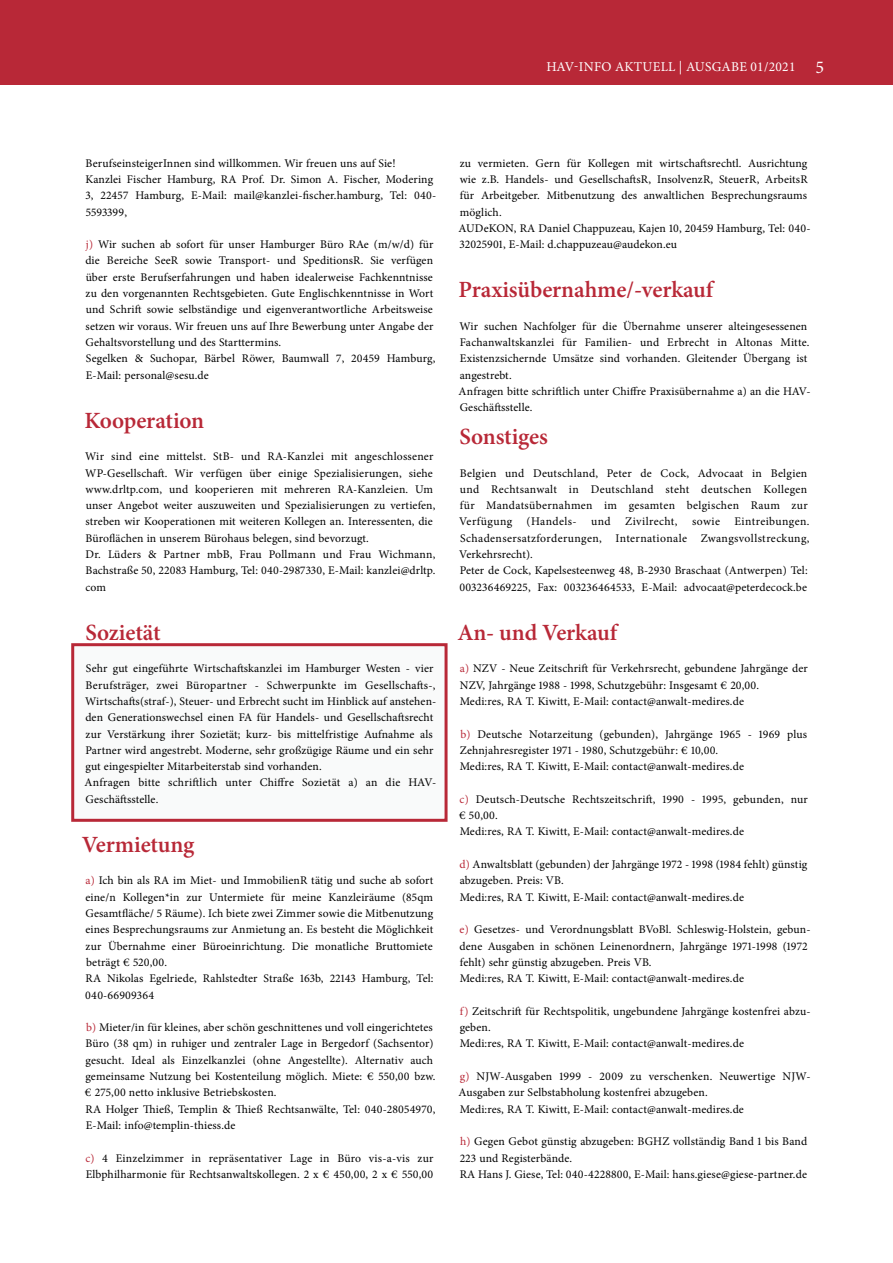
<style>
.page{position:relative;width:893px;height:1263px;background:#fff}
.page>*{position:absolute;margin:0;border:0;box-sizing:border-box;transform-origin:0 0}
.t1{font:600 23.25px "Minion Pro";letter-spacing:-.005em;color:#b82837}
.t2{font:13.5px "Minion Pro";letter-spacing:.02em;color:#fff}
.t3{font:11.7px/16.4px "Minion Pro";letter-spacing:.01em;color:#000}
.s1{font-size:18px}
.s2{color:#b82837}
</style>
<div class="page">
<div style="left:71px;top:643px;width:377px;height:179px;background:#f9fafa;border:3px solid #b82837"></div>
<div style="left:0;top:0;width:893px;height:84px;background:#b82837"></div>
<p class="t2" style="left:517px;top:57px;width:280px">HAV-INFO AKTUELL | AUSGABE 04/2020 <span class="s1">5</span></p>
<p class="t2" style="left:546px;top:57px;width:279px">HAV-INFO AKTUELL | AUSGABE 01/2021 <span class="s1">5</span></p>
<p class="t3" style="left:85px;top:155px;width:352px">BerufseinsteigerInnen sind willkommen. Wir freuen uns auf Sie!<br>Kanzlei Fischer Hamburg, RA Prof. Dr. Simon A. Fischer, Modering 3, 22457 Hamburg, E-Mail: mail@kanzlei-fischer.hamburg, Tel: 040- 5593399,</p>
<p class="t3" style="left:85px;top:236px;width:352px"><span class="s2">j)</span> Wir suchen ab sofort für unser Hamburger Büro RAe (m/w/d) für die Bereiche SeeR sowie Transport- und SpeditionsR. Sie verfügen über erste Berufserfahrungen und haben idealerweise Fachkenntnisse zu den vorgenannten Rechtsgebieten. Gute Englischkenntnisse in Wort und Schrift sowie selbständige und eigenverantwortliche Arbeitsweise setzen wir voraus. Wir freuen uns auf Ihre Bewerbung unter Angabe der Gehaltsvorstellung und des Starttermins.<br>Segelken &amp; Suchopar, Bärbel Röwer, Baumwall 7, 20459 Hamburg, E-Mail: personal@sesu.de</p>
<h1 class="t1" style="left:84px;top:404px;width:121px">Kooperation</h1>
<p class="t3" style="left:85px;top:448px;width:352px">Wir sind eine mittelst. StB- und RA-Kanzlei mit angeschlossener WP-Gesellschaft. Wir verfügen über einige Spezialisierungen, siehe www.drltp.com, und kooperieren mit mehreren RA-Kanzleien. Um unser Angebot weiter auszuweiten und Spezialisierungen zu vertiefen, streben wir Kooperationen mit weiteren Kollegen an. Interessenten, die Büroflächen in unserem Bürohaus belegen, sind bevorzugt.<br>Dr. Lüders &amp; Partner mbB, Frau Pollmann und Frau Wichmann, Bachstraße 50, 22083 Hamburg, Tel: 040-2987330, E-Mail: kanzlei@drltp. com</p>
<h1 class="t1" style="left:85px;top:616px;width:77px">Sozietät</h1>
<p class="t3" style="left:84px;top:660px;width:353px">Sehr gut eingeführte Wirtschaftskanzlei im Hamburger Westen - vier Berufsträger, zwei Büropartner - Schwerpunkte im Gesellschafts-, Wirtschafts(straf-), Steuer- und Erbrecht sucht im Hinblick auf anstehen&shy;den Generationswechsel einen FA für Handels- und Gesellschaftsrecht zur Verstärkung ihrer Sozietät; kurz- bis mittelfristige Aufnahme als Partner wird angestrebt. Moderne, sehr großzügige Räume und ein sehr gut eingespielter Mitarbeiterstab sind vorhanden.<br>Anfragen bitte schriftlich unter Chiffre Sozietät a) an die HAV-Geschäftsstelle.</p>
<h1 class="t1" style="left:82px;top:828px;width:114px">Vermietung</h1>
<p class="t3" style="left:85px;top:872px;width:350px"><span class="s2">a)</span> Ich bin als RA im Miet- und ImmobilienR tätig und suche ab sofort eine/n Kollegen*in zur Untermiete für meine Kanzleiräume (85qm Gesamtfläche/ 5 Räume). Ich biete zwei Zimmer sowie die Mitbenutzung eines Besprechungsraums zur Anmietung an. Es besteht die Möglichkeit zur Übernahme einer Büroeinrichtung. Die monatliche Bruttomiete beträgt € 520,00.<br>RA Nikolas Egelriede, Rahlstedter Straße 163b, 22143 Hamburg, Tel:<br>040-66909364</p>
<p class="t3" style="left:85px;top:1019px;width:352px"><span class="s2">b)</span> Mieter/in für kleines, aber schön geschnittenes und voll eingerichtetes Büro (38 qm) in ruhiger und zentraler Lage in Bergedorf (Sachsentor) gesucht. Ideal als Einzelkanzlei (ohne Angestellte). Alternativ auch gemeinsame Nutzung bei Kostenteilung möglich. Miete: € 550,00 bzw. € 275,00 netto inklusive Betriebskosten.<br>RA Holger Thieß, Templin &amp; Thieß Rechtsanwälte, Tel: 040-28054970, E-Mail: info@templin-thiess.de</p>
<p class="t3" style="left:85px;top:1150px;width:350px"><span class="s2">c)</span> 4 Einzelzimmer in repräsentativer Lage in Büro vis-a-vis zur<br>Elbphilharmonie für Rechtsanwaltskollegen. 2 x € 450,00, 2 x € 550,00</p>
<p class="t3" style="left:459px;top:155px;width:353px">zu vermieten. Gern für Kollegen mit wirtschaftsrechtl. Ausrichtung wie z.B. Handels- und GesellschaftsR, InsolvenzR, SteuerR, ArbeitsR für Arbeitgeber. Mitbenutzung des anwaltlichen Besprechungsraums möglich.<br>AUDeKON, RA Daniel Chappuzeau, Kajen 10, 20459 Hamburg, Tel: 040- 32025901, E-Mail: d.chappuzeau@audekon.eu</p>
<h1 class="t1" style="left:459px;top:274px;width:256px">Praxisübernahme/-verkauf</h1>
<p class="t3" style="left:459px;top:318px;width:353px">Wir suchen Nachfolger für die Übernahme unserer alteingesessenen Fachanwaltskanzlei für Familien- und Erbrecht in Altonas Mitte.<br>Existenzsichernde Umsätze sind vorhanden. Gleitender Übergang ist angestrebt.<br>Anfragen bitte schriftlich unter Chiffre Praxisübernahme a) an die HAV-Geschäftsstelle.</p>
<h1 class="t1" style="left:459px;top:420px;width:90px">Sonstiges</h1>
<p class="t3" style="left:459px;top:465px;width:352px">Belgien und Deutschland, Peter de Cock, Advocaat in Belgien und Rechtsanwalt in Deutschland steht deutschen Kollegen für Mandatsübernahmen im gesamten belgischen Raum zur Verfügung (Handels- und Zivilrecht, sowie Eintreibungen.<br>Schadensersatzforderungen, Internationale Zwangsvollstreckung, Verkehrsrecht).<br>Peter de Cock, Kapelsesteenweg 48, B-2930 Braschaat (Antwerpen) Tel:<br>003236469225, Fax: 003236464533, E-Mail: advocaat@peterdecock.be</p>
<h1 class="t1" style="left:457px;top:616px;width:161px">An- und Verkauf</h1>
<p class="t3" style="left:460px;top:660px;width:350px"><span class="s2">a)</span> NZV - Neue Zeitschrift für Verkehrsrecht, gebundene Jahrgänge der<br>NZV, Jahrgänge 1988 - 1998, Schutzgebühr: Insgesamt € 20,00.<br>Medi:res, RA T. Kiwitt, E-Mail: contact@anwalt-medires.de</p>
<p class="t3" style="left:460px;top:726px;width:349px"><span class="s2">b)</span> Deutsche Notarzeitung (gebunden), Jahrgänge 1965 - 1969 plus<br>Zehnjahresregister 1971 - 1980, Schutzgebühr: € 10,00.<br>Medi:res, RA T. Kiwitt, E-Mail: contact@anwalt-medires.de</p>
<p class="t3" style="left:459px;top:791px;width:350px"><span class="s2">c)</span> Deutsch-Deutsche Rechtszeitschrift, 1990 - 1995, gebunden, nur € 50,00.<br>Medi:res, RA T. Kiwitt, E-Mail: contact@anwalt-medires.de</p>
<p class="t3" style="left:460px;top:856px;width:349px"><span class="s2">d)</span> Anwaltsblatt (gebunden) der Jahrgänge 1972 - 1998 (1984 fehlt) günstig abzugeben. Preis: VB.<br>Medi:res, RA T. Kiwitt, E-Mail: contact@anwalt-medires.de</p>
<p class="t3" style="left:460px;top:921px;width:352px"><span class="s2">e)</span> Gesetzes- und Verordnungsblatt BVoBl. Schleswig-Holstein, gebun&shy;dene Ausgaben in schönen Leinenordnern, Jahrgänge 1971-1998 (1972 fehlt) sehr günstig abzugeben. Preis VB.<br>Medi:res, RA T. Kiwitt, E-Mail: contact@anwalt-medires.de</p>
<p class="t3" style="left:460px;top:1003px;width:352px"><span class="s2">f)</span> Zeitschrift für Rechtspolitik, ungebundene Jahrgänge kostenfrei abzu&shy;geben.<br>Medi:res, RA T. Kiwitt, E-Mail: contact@anwalt-medires.de</p>
<p class="t3" style="left:459px;top:1068px;width:353px"><span class="s2">g)</span> NJW-Ausgaben 1999 - 2009 zu verschenken. Neuwertige NJW-<br>Ausgaben zur Selbstabholung kostenfrei abzugeben.<br>Medi:res, RA T. Kiwitt, E-Mail: contact@anwalt-medires.de</p>
<p class="t3" style="left:460px;top:1133px;width:349px"><span class="s2">h)</span> Gegen Gebot günstig abzugeben: BGHZ vollständig Band 1 bis Band<br>223 und Registerbände.<br>RA Hans J. Giese, Tel: 040-4228800, E-Mail: hans.giese@giese-partner.de</p>
</div>
